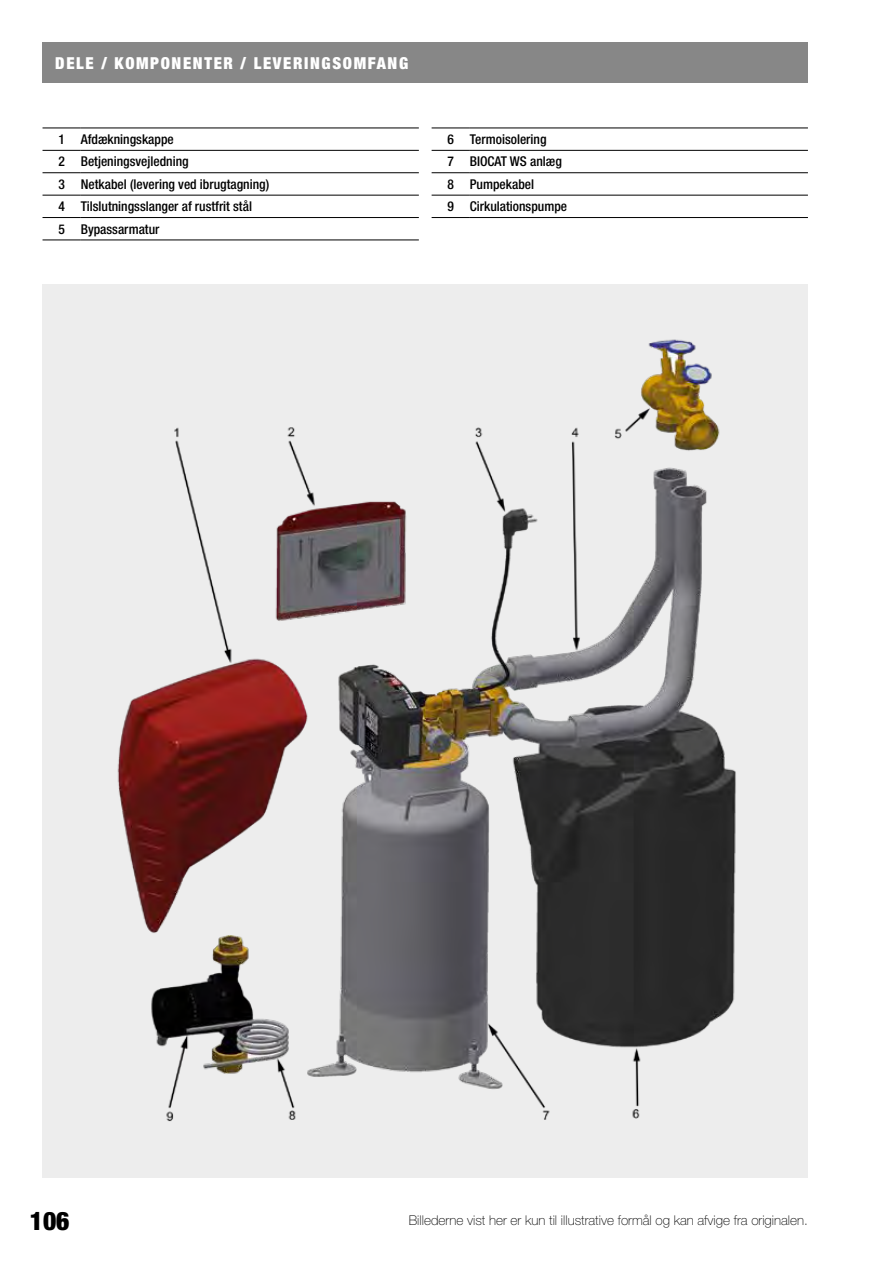
<style>
.page{position:relative;width:893px;height:1263px;background:#fff}
.page>*{position:absolute;margin:0;border:0;box-sizing:border-box;transform-origin:0 0}
.t1{font:900 condensed 25.5px "Helvetica Neue LT Pro";color:#000}
.t2{font:900 condensed 16.5px "Helvetica Neue LT Pro";letter-spacing:.1em;color:#fff}
.t3{font:500 condensed 13.5px/22.4px "Helvetica Neue LT Pro";color:#000}
.t4{font:100 13.5px "Helvetica Neue LT Pro";color:#000}
</style>
<div class="page">
<div style="left:43px;top:43px;width:765px;height:40px;background:#878787"></div>
<div style="left:43px;top:285px;width:765px;height:893px;background:#ededed"></div>
<hr style="left:43px;top:172px;width:38px;height:1px;background:#000">
<hr style="left:43px;top:195px;width:38px;height:1px;background:#000">
<hr style="left:81px;top:195px;width:338px;height:1px;background:#000">
<hr style="left:43px;top:217px;width:38px;height:1px;background:#000">
<hr style="left:81px;top:217px;width:338px;height:1px;background:#000">
<hr style="left:43px;top:240px;width:38px;height:1px;background:#000">
<hr style="left:81px;top:240px;width:338px;height:1px;background:#000">
<hr style="left:43px;top:128px;width:38px;height:1px;background:#000">
<hr style="left:43px;top:150px;width:38px;height:1px;background:#000">
<hr style="left:81px;top:150px;width:338px;height:1px;background:#000">
<hr style="left:81px;top:172px;width:338px;height:1px;background:#000">
<hr style="left:81px;top:128px;width:338px;height:1px;background:#000">
<hr style="left:432px;top:128px;width:38px;height:1px;background:#000">
<hr style="left:470px;top:128px;width:338px;height:1px;background:#000">
<hr style="left:432px;top:150px;width:38px;height:1px;background:#000">
<hr style="left:432px;top:172px;width:38px;height:1px;background:#000">
<hr style="left:432px;top:195px;width:38px;height:1px;background:#000">
<hr style="left:432px;top:217px;width:38px;height:1px;background:#000">
<hr style="left:470px;top:150px;width:338px;height:1px;background:#000">
<hr style="left:470px;top:172px;width:338px;height:1px;background:#000">
<hr style="left:470px;top:195px;width:338px;height:1px;background:#000">
<hr style="left:470px;top:217px;width:338px;height:1px;background:#000">
<img style="left:117px;top:339px;width:619px;height:783px">
<p class="t2" style="left:55px;top:53px;width:354px">DELE / KOMPONENTER / LEVERINGSOMFANG</p>
<p class="t3" style="left:58px;top:128px;width:212px">1 Afdækningskappe<br>2 Betjeningsvejledning<br>3 Netkabel (levering ved ibrugtagning)<br>4 Tilslutningsslanger af rustfrit stål<br>5 Bypassarmatur</p>
<p class="t3" style="left:447px;top:128px;width:121px">6 Termoisolering<br>7 BIOCAT WS anlæg<br>8 Pumpekabel<br>9 Cirkulationspumpe</p>
<h1 class="t1" style="left:30px;top:1205px;width:41px">106</h1>
<p class="t4" style="left:409px;top:1213px;width:401px">Billederne vist her er kun til illustrative formål og kan afvige fra originalen.</p>
</div>
